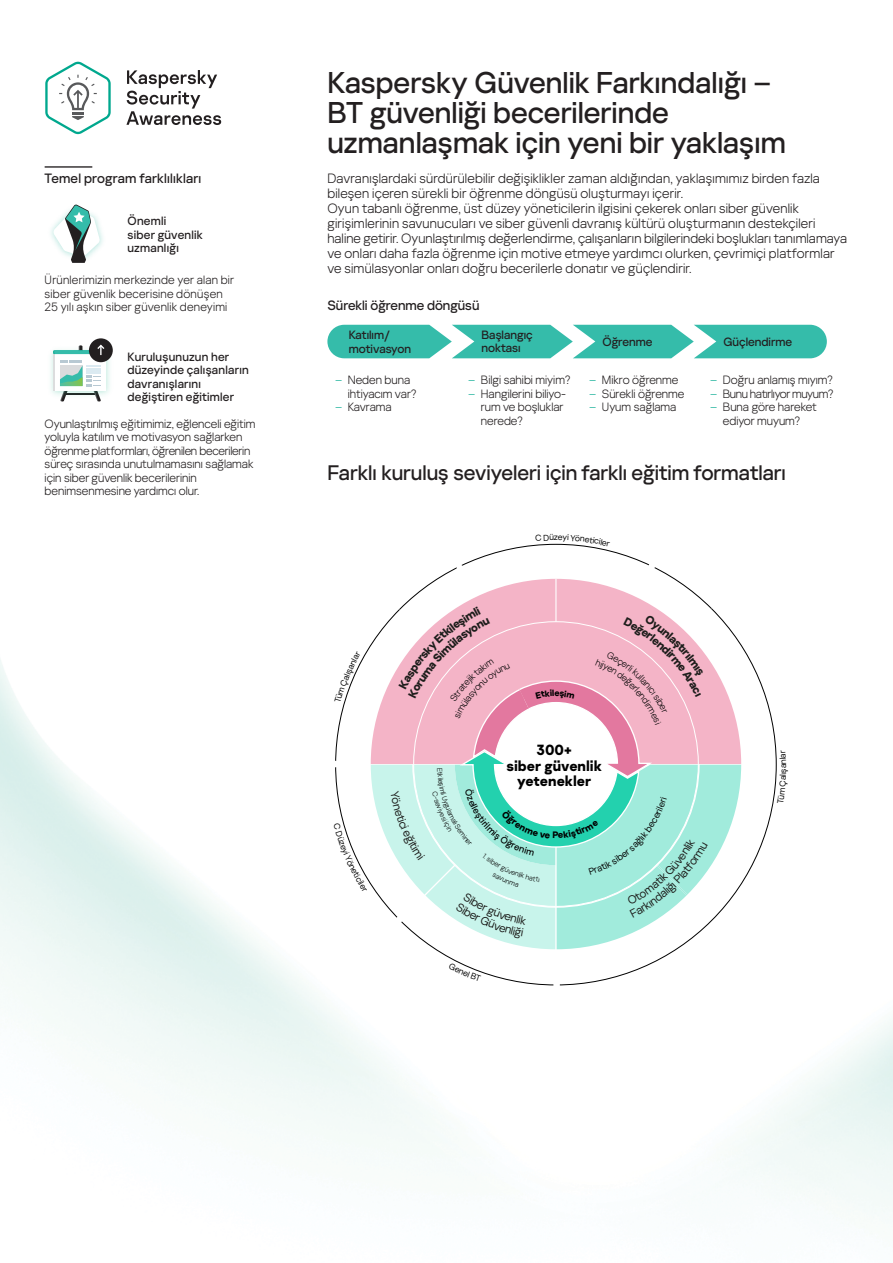
<style>
.page{position:relative;width:893px;height:1263px;background:#fff}
.page>*{position:absolute;margin:0;border:0;box-sizing:border-box;transform-origin:0 0}
.t1{font:500 30px/30px "Kaspersky Sans Display";color:#231f20}
.t2{font:500 21px "Kaspersky Sans Display";color:#231f20}
.t3{font:700 14.7px/15.1px "Kaspersky Sans";color:#000;text-align:center}
.t4{font:300 13.5px/15px "Kaspersky Sans Display";letter-spacing:.015em;color:#231f20}
.t5{font:500 13.5px "Kaspersky Sans Display";color:#231f20}
.t6{font:300 12px/13.5px "Kaspersky Sans Display";color:#231f20}
.t7{font:500 12px/13.5px "Kaspersky Sans Display";letter-spacing:.015em;color:#231f20}
.t8{font:300 12px/13.5px "Kaspersky Sans Display";letter-spacing:.02em;color:#231f20}
.t9{font:300 12px "Kaspersky Sans Display";letter-spacing:-.03em;color:#231f20}
.t10{font:8.7px "Kaspersky Sans Display";color:#000}
.s1{color:#00a88e}
</style>
<div class="page">
<svg style="left:126px;top:70px;width:95px;height:55px"></svg>
<svg style="left:45px;top:62px;width:66px;height:72px"></svg>
<svg style="left:327px;top:325px;width:500px;height:33px;background:#53c6b6"></svg>
<svg style="left:741px;top:644px;width:36px;height:241px"></svg>
<hr style="left:45px;top:166px;width:47px;height:2px;background:#231f20">
<img style="left:49px;top:204px;width:56px;height:45px">
<svg style="left:54px;top:205px;width:46px;height:58px"></svg>
<img style="left:49px;top:343px;width:64px;height:54px">
<div style="left:55px;top:353px;width:51px;height:38px;background:#fff"></div>
<hr style="left:54px;top:353px;width:1px;height:38px;background:#dcddde">
<hr style="left:54px;top:350px;width:54px;height:4px;background:#35bcaa">
<div style="left:89px;top:338px;width:24px;height:24px;background:#231f20;border-radius:50%"></div>
<svg style="left:60px;top:344px;width:46px;height:57px"></svg>
<svg style="left:335px;top:543px;width:406px;height:442px"></svg>
<p class="t5" style="left:45px;top:169px;width:158px">Temel program farklılıkları</p>
<p class="t7" style="left:128px;top:213px;width:77px">Önemli<br>siber güvenlik uzmanlığı</p>
<p class="t8" style="left:45px;top:273px;width:191px">Ürünlerimizin merkezinde yer alan bir siber güvenlik becerisine dönüşen<br>25 yılı aşkın siber güvenlik deneyimi</p>
<p class="t7" style="left:128px;top:349px;width:123px">Kuruluşunuzun her düzeyinde çalışanların davranışlarını değiştiren eğitimler</p>
<p class="t6" style="left:45px;top:416px;width:212px">Oyunlaştırılmış eğitimimiz, eğlenceli eğitim yoluyla katılım ve motivasyon sağlarken öğrenme platformları, öğrenilen becerilerin süreç sırasında unutulmamasını sağlamak için siber güvenlik becerilerinin benimsenmesine yardımcı olur.</p>
<h1 class="t1" style="left:327px;top:66px;width:460px">Kaspersky Güvenlik Farkındalığı –<br>BT güvenliği becerilerinde uzmanlaşmak için yeni bir yaklaşım</h1>
<p class="t4" style="left:327px;top:170px;width:521px">Davranışlardaki sürdürülebilir değişiklikler zaman aldığından, yaklaşımımız birden fazla bileşen içeren sürekli bir öğrenme döngüsü oluşturmayı içerir.<br>Oyun tabanlı öğrenme, üst düzey yöneticilerin ilgisini çekerek onları siber güvenlik girişimlerinin savunucuları ve siber güvenli davranış kültürü oluşturmanın destekçileri haline getirir. Oyunlaştırılmış değerlendirme, çalışanların bilgilerindeki boşlukları tanımlamaya ve onları daha fazla öğrenme için motive etmeye yardımcı olurken, çevrimiçi platformlar ve simülasyonlar onları doğru becerilerle donatır ve güçlendirir.</p>
<p class="t5" style="left:327px;top:295px;width:154px">Sürekli öğrenme döngüsü</p>
<p class="t7" style="left:349px;top:328px;width:64px">Katılım/ motivasyon</p>
<p class="t7" style="left:482px;top:327px;width:53px">Başlangıç noktası</p>
<p class="t7" style="left:603px;top:334px;width:51px">Öğrenme</p>
<p class="t7" style="left:723px;top:334px;width:70px">Güçlendirme</p>
<p class="t6" style="left:348px;top:373px;width:70px;text-indent:-13px"><span class="s1">–</span> Neden buna ihtiyacım var?</p>
<p class="t6" style="left:335px;top:400px;width:58px"><span class="s1">–</span> Kavrama</p>
<p class="t6" style="left:589px;top:373px;width:91px"><span class="s1">–</span> Mikro öğrenme</p>
<p class="t6" style="left:589px;top:386px;width:97px"><span class="s1">–</span> Sürekli öğrenme</p>
<p class="t6" style="left:589px;top:400px;width:89px"><span class="s1">–</span> Uyum sağlama</p>
<p class="t6" style="left:710px;top:373px;width:124px"><span class="s1">–</span> Doğru anlamış mıyım?</p>
<p class="t9" style="left:710px;top:385px;width:125px"><span class="s1">–</span> Bunu hatırlıyor muyum?</p>
<p class="t6" style="left:710px;top:400px;width:108px;text-align:center"><span class="s1">–</span> Buna göre hareket ediyor muyum?</p>
<p class="t6" style="left:468px;top:373px;width:104px"><span class="s1">–</span> Bilgi sahibi miyim?</p>
<p class="t6" style="left:481px;top:386px;width:87px;text-indent:-13px"><span class="s1">–</span> Hangilerini biliyo&shy;rum ve boşluklar nerede?</p>
<h2 class="t2" style="left:327px;top:457px;width:460px">Farklı kuruluş seviyeleri için farklı eğitim formatları</h2>
<p class="t10" style="left:554px;top:532px;width:6px">z</p>
<p class="t3" style="left:506px;top:743px;width:97px">300+<br>siber güvenlik yetenekler</p>
<p class="t10" style="left:778px;top:768px;width:6px;rotate:-90deg">a</p>
</div>
